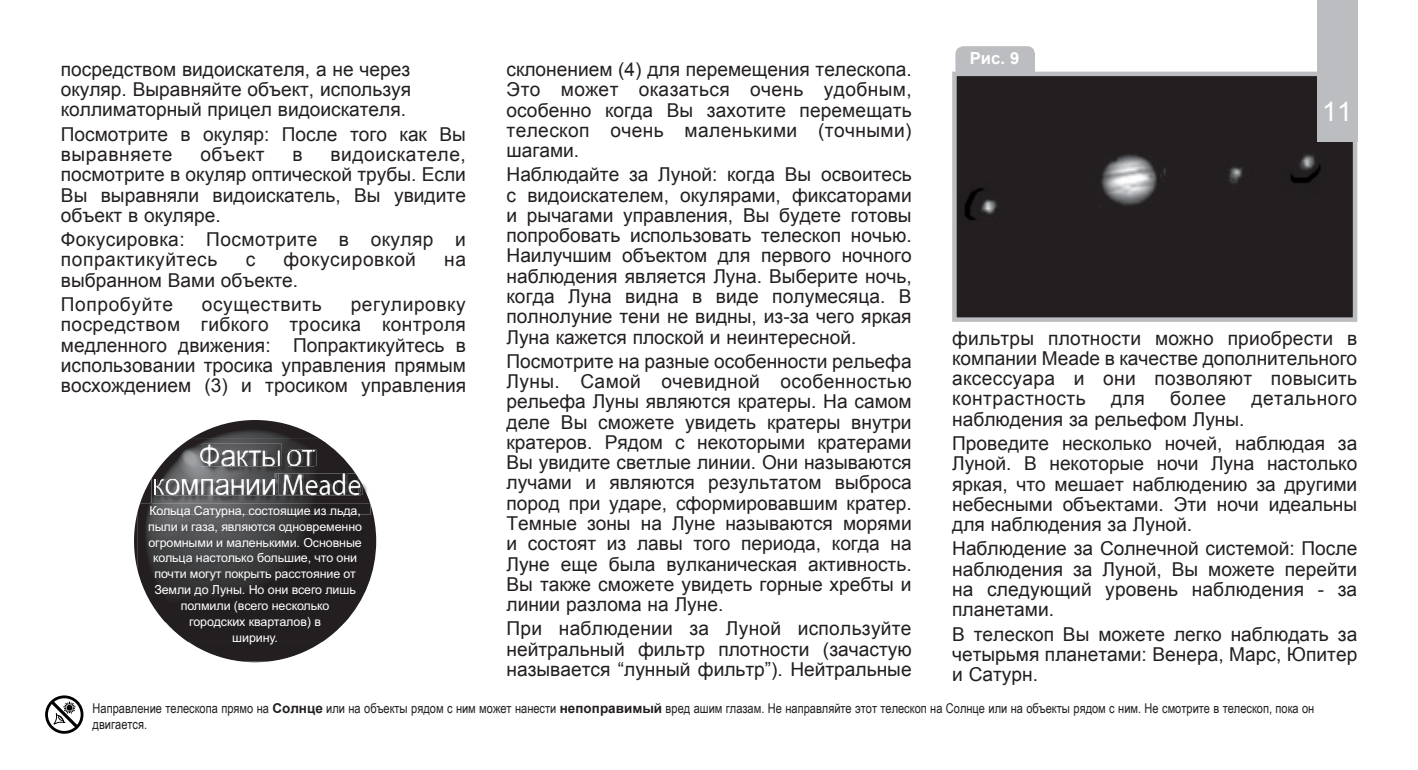
<style>
.page{position:relative;width:1418px;height:770px;background:#fff}
.page>*{position:absolute;margin:0;border:0;box-sizing:border-box;transform-origin:0 0}
.t1{font:27px "Arial";color:#fff}
.t2{font:19.12px/20.2px "Arial";color:#231f20;text-align:justify}
.t3{font:19.12px/20.2px "Arial";letter-spacing:.02em;color:#231f20}
.t4{font:19.12px "Arial";letter-spacing:.03em;color:#231f20}
.t5{font:19.12px "Arial";letter-spacing:.025em;color:#231f20}
.t6{font:700 16.65px "Arial";color:#fff}
.t7{font:13.5px/16.2px "Arial Narrow";color:#231f20}
.t8{font:12.38px/16px "Arial";letter-spacing:-.01em;color:#fff;text-align:center}
.s1{font-family:"Arial";font-weight:700}
</style>
<div class="page">
<img style="left:135px;top:420px;width:185px;height:103px">
<img style="left:151px;top:439px;width:1px;height:39px">
<img style="left:152px;top:439px;width:218px;height:64px">
<img style="left:277px;top:473px;width:1px;height:21px">
<svg style="left:199px;top:444px;width:2px;height:22px"></svg>
<img style="left:211px;top:443px;width:71px;height:22px">
<img style="left:290px;top:449px;width:26px;height:17px">
<img style="left:294px;top:449px;width:22px;height:3px">
<img style="left:157px;top:478px;width:116px;height:1px">
<img style="left:201px;top:444px;width:25px;height:23px">
<img style="left:226px;top:466px;width:53px;height:1px">
<img style="left:201px;top:449px;width:2px;height:17px">
<svg style="left:277px;top:444px;width:3px;height:22px"></svg>
<img style="left:275px;top:446px;width:2px;height:20px">
<img style="left:203px;top:444px;width:72px;height:22px">
<svg style="left:286px;top:450px;width:28px;height:17px"></svg>
<img style="left:290px;top:450px;width:22px;height:16px">
<img style="left:291px;top:450px;width:21px;height:15px">
<img style="left:155px;top:479px;width:118px;height:16px">
<img style="left:157px;top:479px;width:116px;height:15px">
<img style="left:282px;top:494px;width:73px;height:1px">
<svg style="left:273px;top:473px;width:4px;height:22px"></svg>
<svg style="left:355px;top:473px;width:8px;height:22px"></svg>
<img style="left:278px;top:473px;width:5px;height:21px">
<img style="left:283px;top:473px;width:3px;height:21px">
<img style="left:286px;top:473px;width:72px;height:4px">
<img style="left:286px;top:477px;width:1px;height:17px">
<img style="left:287px;top:474px;width:71px;height:3px">
<img style="left:287px;top:477px;width:71px;height:17px">
<img style="left:138px;top:503px;width:119px;height:119px">
<img style="left:257px;top:506px;width:119px;height:116px">
<img style="left:165px;top:622px;width:180px;height:20px">
<img style="left:188px;top:641px;width:135px;height:20px">
<svg style="left:151px;top:478px;width:4px;height:36px"></svg>
<img style="left:152px;top:503px;width:218px;height:11px">
<div style="left:955px;top:46px;width:80px;height:32px;background:#bcbdc0;border-radius:8px"></div>
<svg style="left:45px;top:695px;width:38px;height:39px"></svg>
<div style="left:957px;top:77px;width:395px;height:240px;background:#231f20"></div>
<div style="left:952px;top:72px;width:405px;height:250px;border:4px solid #bcbdc0"></div>
<div style="left:1316px;top:0;width:41px;height:142px;background:#bcbdc0"></div>
<p class="t2" style="left:61px;top:59px;width:352px">посредством видоискателя, а не через окуляр. Выравняйте объект, используя коллиматорный прицел видоискателя.</p>
<p class="t2" style="left:61px;top:124px;width:407px">Посмотрите в окуляр: После того как Вы выравняете</p>
<p class="t2" style="left:200px;top:144px;width:66px">объект</p>
<p class="t2" style="left:292px;top:144px;width:12px">в</p>
<p class="t2" style="left:61px;top:144px;width:406px;text-indent:269px">видоискателе, посмотрите в окуляр оптической трубы. Если Вы выравняли видоискатель, Вы увидите объект в окуляре.</p>
<p class="t3" style="left:61px;top:229px;width:406px">Фокусировка: Посмотрите в окуляр и попрактикуйтесь</p>
<p class="t2" style="left:246px;top:250px;width:11px">с</p>
<p class="t4" style="left:283px;top:247px;width:134px">фокусировкой</p>
<p class="t2" style="left:444px;top:250px;width:23px">на</p>
<p class="t2" style="left:61px;top:268px;width:239px;line-height:24.3px">выбранном Вами объекте.<br>Попробуйте</p>
<p class="t2" style="left:61px;top:294px;width:407px;text-indent:290px">регулировку посредством гибкого тросика контроля медленного движения: Попрактикуйтесь в использовании тросика управления прямым восхождением (3) и тросиком управления</p>
<p class="t4" style="left:202px;top:292px;width:122px">осуществить</p>
<p class="t8" style="left:148px;top:502px;width:215px">Кольца Сатурна, состоящие из льда, пыли и газа, являются одновременно огромными и маленькими. Основные кольца настолько большие, что они почти могут покрыть расстояние от<br>Земли до Луны. Но они всего лишь полмили (всего несколько<br>городских кварталов) в<br>ширину.</p>
<p class="t2" style="left:506px;top:59px;width:407px">склонением (4) для перемещения телескопа.<br>Это может оказаться очень удобным, особенно когда Вы захотите перемещать телескоп очень маленькими (точными) шагами.</p>
<p class="t2" style="left:506px;top:165px;width:407px">Наблюдайте за Луной: когда Вы освоитесь с видоискателем, окулярами, фиксаторами и рычагами управления, Вы будете готовы попробовать использовать телескоп ночью.<br>Наилучшим объектом для первого ночного наблюдения является Луна. Выберите ночь, когда Луна видна в виде полумесяца. В полнолуние тени не видны, из-за чего яркая Луна кажется плоской и неинтересной.</p>
<p class="t2" style="left:506px;top:351px;width:407px">Посмотрите на разные особенности рельефа Луны. Самой очевидной особенностью рельефа Луны являются кратеры. На самом деле Вы сможете увидеть кратеры внутри кратеров. Рядом с некоторыми кратерами Вы увидите светлые линии. Они называются лучами и являются результатом выброса пород при ударе, сформировавшим кратер.<br>Темные зоны на Луне называются морями и состоят из лавы того периода, когда на Луне еще была вулканическая активность.<br>Вы также сможете увидеть горные хребты и линии разлома на Луне.</p>
<p class="t2" style="left:506px;top:618px;width:407px">При наблюдении за Луной используйте нейтральный фильтр плотности (зачастую называется “лунный фильтр”). Нейтральные</p>
<p class="t6" style="left:969px;top:47px;width:51px">Рис. 9</p>
<p class="t1" style="left:1322px;top:94px;width:32px">11</p>
<p class="t2" style="left:952px;top:328px;width:407px">фильтры плотности можно приобрести в компании Meade в качестве дополнительного аксессуара и они позволяют повысить контрастность</p>
<p class="t2" style="left:1111px;top:389px;width:35px">для</p>
<p class="t2" style="left:1170px;top:389px;width:58px">более</p>
<p class="t5" style="left:1251px;top:386px;width:107px">детального</p>
<p class="t2" style="left:952px;top:407px;width:406px;line-height:24.3px">наблюдения за рельефом Луны.<br>Проведите несколько ночей, наблюдая за</p>
<p class="t2" style="left:952px;top:453px;width:407px">Луной. В некоторые ночи Луна настолько яркая, что мешает наблюдению за другими небесными объектами. Эти ночи идеальны для наблюдения за Луной.</p>
<p class="t2" style="left:952px;top:538px;width:407px">Наблюдение за Солнечной системой: После наблюдения за Луной, Вы можете перейти на следующий уровень наблюдения - за планетами.</p>
<p class="t2" style="left:952px;top:624px;width:406px">В телескоп Вы можете легко наблюдать за четырьмя планетами: Венера, Марс, Юпитер и Сатурн.</p>
<p class="t7" style="left:93px;top:699px;width:1223px">Направление телескопа прямо на <span class="s1">Солнце</span> или на объекты рядом с ним может нанести <span class="s1">непоправимый</span> вред ашим глазам. Не направляйте этот телескоп на Солнце или на объекты рядом с ним. Не смотрите в телескоп, пока он двигается.</p>
</div>
